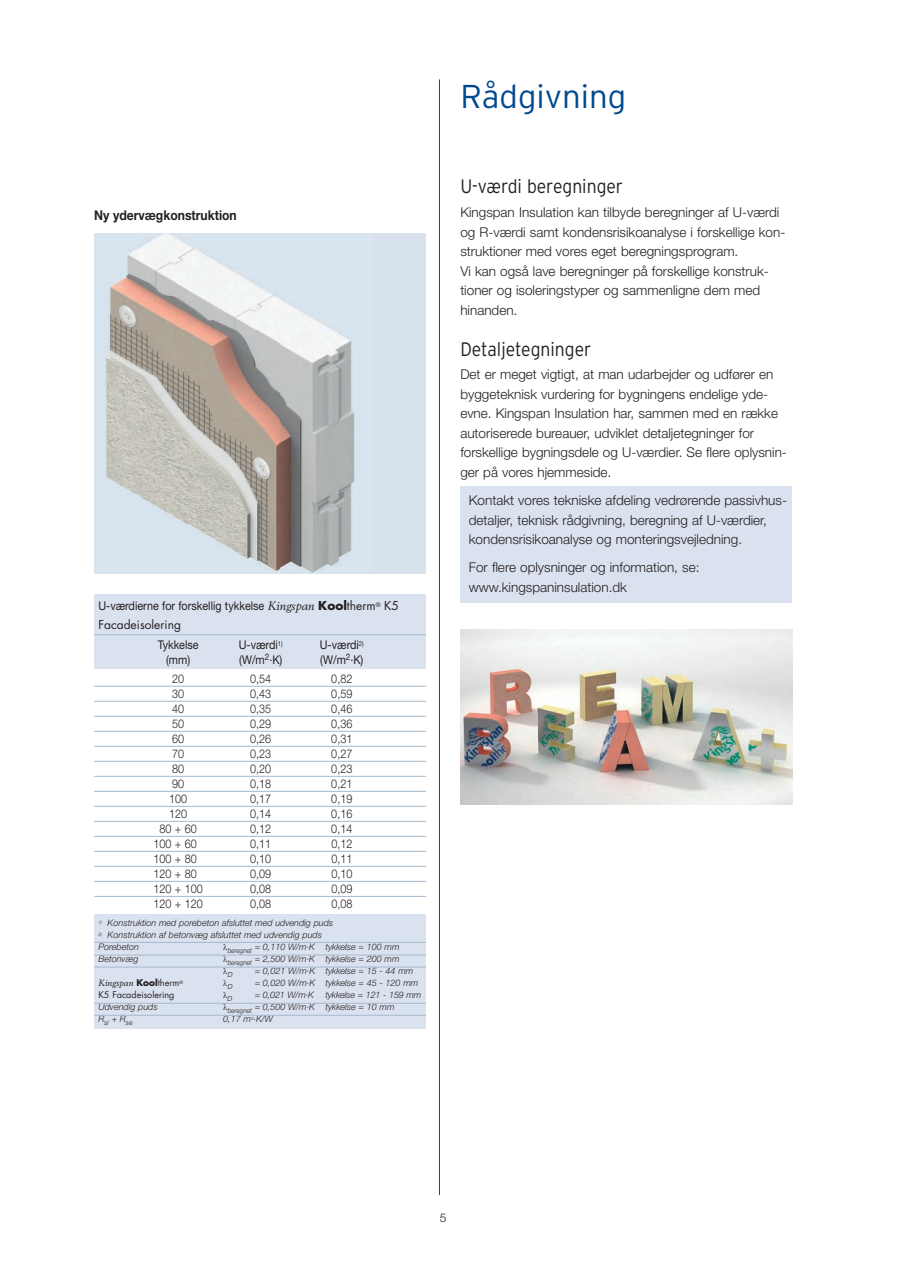
<style>
.page{position:relative;width:913px;height:1286px;background:#fff}
.page>*{position:absolute;margin:0;border:0;box-sizing:border-box;transform-origin:0 0}
.t1{font:300 33px "Interstate";color:#014990}
.t2{font:300 19.5px "Interstate";color:#231f20;scale:.9 1}
.t3{font:300 13.5px/19.5px "Helvetica Neue LT Std";color:#231f20}
.t4{font:700 13.5px "Helvetica Neue LT Std";color:#231f20;scale:.9 1}
.t5{font:300 12px "Helvetica Neue LT Std";color:#231f20;scale:.9 1}
.t6{font:12px "Helvetica Neue LT Std";color:#231f20;scale:.9 1}
.t7{font:12px "Futura Std";color:#231f20}
.t8{font:300 12px "Helvetica Neue LT Std";color:#231f20}
.t9{font:italic 300 9px/12px "Helvetica Neue LT Std";color:#231f20}
.t10{font:italic 9px "Berling LT Std";color:#231f20}
.t11{font:9px "Futura Std";color:#231f20}
.t12{font:italic 300 7.05px "Helvetica Neue LT Std";color:#231f20}
.s1{font-family:"Berling LT Std";font-style:italic}
.s2{font-family:"Futura Std";font-weight:700}
.s3{font-family:"Futura Std"}
.s4{color:#fff}
.s5{font-family:"Futura Std";font-weight:700;font-style:normal}
.s6{font-family:"Futura Std";font-style:normal}
</style>
<div class="page">
<div style="left:94px;top:913px;width:332px;height:115px;background:#dbe2ef"></div>
<div style="left:94px;top:594px;width:332px;height:74px;background:#dbe2ef"></div>
<div style="left:94px;top:233px;width:332px;height:340px;background:#d7e2ed"></div>
<img style="left:105px;top:233px;width:250px;height:340px">
<hr style="left:94px;top:634px;width:332px;height:1px;background:#a4b9cb">
<hr style="left:94px;top:716px;width:332px;height:1px;background:#a4b9cb">
<hr style="left:94px;top:701px;width:332px;height:1px;background:#a4b9cb">
<hr style="left:94px;top:686px;width:332px;height:1px;background:#a4b9cb">
<hr style="left:94px;top:731px;width:332px;height:1px;background:#a4b9cb">
<hr style="left:94px;top:746px;width:332px;height:1px;background:#a4b9cb">
<hr style="left:94px;top:761px;width:332px;height:1px;background:#a4b9cb">
<hr style="left:94px;top:776px;width:332px;height:1px;background:#a4b9cb">
<hr style="left:94px;top:791px;width:332px;height:1px;background:#a4b9cb">
<hr style="left:94px;top:806px;width:332px;height:1px;background:#a4b9cb">
<hr style="left:94px;top:821px;width:332px;height:1px;background:#a4b9cb">
<hr style="left:94px;top:836px;width:332px;height:1px;background:#a4b9cb">
<hr style="left:94px;top:851px;width:332px;height:1px;background:#a4b9cb">
<hr style="left:94px;top:866px;width:332px;height:1px;background:#a4b9cb">
<hr style="left:94px;top:881px;width:332px;height:1px;background:#a4b9cb">
<hr style="left:94px;top:896px;width:332px;height:1px;background:#a4b9cb">
<hr style="left:94px;top:942px;width:332px;height:1px;background:#a4b9cb">
<hr style="left:94px;top:954px;width:332px;height:1px;background:#a4b9cb">
<hr style="left:94px;top:966px;width:332px;height:1px;background:#a4b9cb">
<hr style="left:94px;top:1002px;width:332px;height:1px;background:#a4b9cb">
<hr style="left:94px;top:1014px;width:332px;height:1px;background:#a4b9cb">
<hr style="left:439px;top:79px;width:1px;height:1115px;background:#054a99">
<div style="left:460px;top:486px;width:332px;height:117px;background:#dbe2ef"></div>
<img style="left:460px;top:629px;width:332px;height:175px">
<p class="t4" style="left:94px;top:210px;width:160px">Ny ydervægkonstruktion</p>
<p class="t6" style="left:98px;top:601px;width:335px">U-værdierne for forskellig tykkelse <span class="s1">Kingspan</span> <span class="s2">Kool</span><span class="s3">therm</span><sup>®</sup> <span class="s3">K5</span></p>
<p class="t7" style="left:98px;top:619px;width:84px">Facadeisolering</p>
<p class="t6" style="left:158px;top:640px;width:47px">Tykkelse</p>
<p class="t6" style="left:239px;top:640px;width:50px">U-værdi<sup>1)</sup></p>
<p class="t6" style="left:320px;top:640px;width:50px">U-værdi<sup>2)</sup></p>
<p class="t6" style="left:166px;top:655px;width:28px">(mm)</p>
<p class="t6" style="left:239px;top:655px;width:49px">(W/m<sup>2</sup>·K)</p>
<p class="t6" style="left:320px;top:655px;width:49px">(W/m<sup>2</sup>·K)</p>
<p class="t5" style="left:172px;top:674px;width:15px">20</p>
<p class="t5" style="left:250px;top:674px;width:25px">0,54</p>
<p class="t5" style="left:331px;top:674px;width:25px">0,82</p>
<p class="t5" style="left:172px;top:689px;width:15px">30</p>
<p class="t5" style="left:250px;top:689px;width:25px">0,43</p>
<p class="t5" style="left:331px;top:689px;width:25px">0,59</p>
<p class="t5" style="left:172px;top:704px;width:15px">40</p>
<p class="t5" style="left:250px;top:704px;width:25px">0,35</p>
<p class="t5" style="left:331px;top:704px;width:25px">0,46</p>
<p class="t5" style="left:172px;top:719px;width:15px">50</p>
<p class="t5" style="left:250px;top:719px;width:25px">0,29</p>
<p class="t5" style="left:331px;top:719px;width:25px">0,36</p>
<p class="t5" style="left:172px;top:734px;width:15px">60</p>
<p class="t5" style="left:250px;top:734px;width:25px">0,26</p>
<p class="t5" style="left:331px;top:734px;width:25px">0,31</p>
<p class="t5" style="left:172px;top:749px;width:15px">70</p>
<p class="t5" style="left:250px;top:749px;width:25px">0,23</p>
<p class="t5" style="left:331px;top:749px;width:25px">0,27</p>
<p class="t5" style="left:172px;top:764px;width:15px">80</p>
<p class="t5" style="left:250px;top:764px;width:25px">0,20</p>
<p class="t5" style="left:331px;top:764px;width:25px">0,23</p>
<p class="t5" style="left:172px;top:779px;width:15px">90</p>
<p class="t5" style="left:250px;top:779px;width:25px">0,18</p>
<p class="t5" style="left:331px;top:779px;width:25px">0,21</p>
<p class="t5" style="left:169px;top:794px;width:22px">100</p>
<p class="t5" style="left:250px;top:794px;width:25px">0,17</p>
<p class="t5" style="left:331px;top:794px;width:25px">0,19</p>
<p class="t5" style="left:169px;top:809px;width:22px">120</p>
<p class="t5" style="left:250px;top:809px;width:25px">0,14</p>
<p class="t5" style="left:331px;top:809px;width:25px">0,16</p>
<p class="t5" style="left:154px;top:824px;width:56px"><span class="s4">0</span>80 + 60<span class="s4">0</span></p>
<p class="t5" style="left:250px;top:824px;width:25px">0,12</p>
<p class="t5" style="left:331px;top:824px;width:25px">0,14</p>
<p class="t5" style="left:154px;top:839px;width:56px">100 + 60<span class="s4">0</span></p>
<p class="t5" style="left:250px;top:839px;width:25px">0,11</p>
<p class="t5" style="left:331px;top:839px;width:25px">0,12</p>
<p class="t5" style="left:154px;top:854px;width:56px">100 + 80<span class="s4">0</span></p>
<p class="t5" style="left:250px;top:854px;width:25px">0,10</p>
<p class="t5" style="left:331px;top:854px;width:25px">0,11</p>
<p class="t5" style="left:154px;top:869px;width:56px">120 + 80<span class="s4">0</span></p>
<p class="t5" style="left:250px;top:869px;width:25px">0,09</p>
<p class="t5" style="left:331px;top:869px;width:25px">0,10</p>
<p class="t5" style="left:154px;top:884px;width:56px">120 + 100</p>
<p class="t5" style="left:250px;top:884px;width:25px">0,08</p>
<p class="t5" style="left:331px;top:884px;width:25px">0,09</p>
<p class="t5" style="left:154px;top:899px;width:56px">120 + 120</p>
<p class="t5" style="left:250px;top:899px;width:25px">0,08</p>
<p class="t5" style="left:331px;top:899px;width:25px">0,08</p>
<p class="t9" style="left:98px;top:918px;width:236px"><sup>1)</sup> Konstruktion med porebeton afsluttet med udvendig puds</p>
<p class="t9" style="left:98px;top:930px;width:225px"><sup>2)</sup> Konstruktion af betonvæg afsluttet med udvendig puds<br>Porebeton</p>
<p class="t9" style="left:228px;top:942px;width:173px"><sub>beregnet</sub> = 0,110 W/m·K tykkelse = 100 mm</p>
<p class="t9" style="left:98px;top:954px;width:42px">Betonvæg</p>
<p class="t9" style="left:228px;top:954px;width:173px"><sub>beregnet</sub> = 2,500 W/m·K tykkelse = 200 mm</p>
<p class="t12" style="left:228px;top:972px;width:6px">D</p>
<p class="t9" style="left:255px;top:966px;width:160px">= 0,021 W/m·K tykkelse = 15 - 44 mm</p>
<p class="t10" style="left:98px;top:979px;width:86px">Kingspan <span class="s5">Kool</span><span class="s6">therm</span><sup>®</sup></p>
<p class="t12" style="left:228px;top:984px;width:6px">D</p>
<p class="t9" style="left:255px;top:978px;width:165px">= 0,020 W/m·K tykkelse = 45 - 120 mm</p>
<p class="t11" style="left:98px;top:990px;width:77px">K5 Facadeisolering</p>
<p class="t12" style="left:227px;top:996px;width:6px">D</p>
<p class="t9" style="left:255px;top:990px;width:168px">= 0,021 W/m·K tykkelse = 121 - 159 mm</p>
<p class="t9" style="left:98px;top:1002px;width:61px">Udvendig puds</p>
<p class="t9" style="left:228px;top:1002px;width:168px"><sub>beregnet</sub> = 0,500 W/m·K tykkelse = 10 mm</p>
<p class="t12" style="left:98px;top:1020px;width:36px"><sup>R</sup>si <sup>+</sup> <sup>R</sup>se</p>
<p class="t9" style="left:223px;top:1014px;width:51px">0,17 m<sup>2</sup>·K/W</p>
<h1 class="t1" style="left:460px;top:84px;width:167px">Rådgivning</h1>
<h2 class="t2" style="left:460px;top:179px;width:182px">U-værdi beregninger</h2>
<p class="t3" style="left:460px;top:204px;width:326px">Kingspan Insulation kan tilbyde beregninger af U-værdi og R-værdi samt kondensrisikoanalyse i forskellige kon&shy;struktioner med vores eget beregningsprogram.<br>Vi kan også lave beregninger på forskellige konstruk&shy;tioner og isoleringstyper og sammenligne dem med hinanden.</p>
<h2 class="t2" style="left:460px;top:341px;width:147px">Detaljetegninger</h2>
<p class="t3" style="left:460px;top:366px;width:328px">Det er meget vigtigt, at man udarbejder og udfører en byggeteknisk vurdering for bygningens endelige yde&shy;evne. Kingspan Insulation har, sammen med en række autoriserede bureauer, udviklet detaljetegninger for forskellige bygningsdele og U-værdier. Se flere oplysnin&shy;ger på vores hjemmeside.</p>
<p class="t3" style="left:468px;top:492px;width:319px">Kontakt vores tekniske afdeling vedrørende passivhus&shy;detaljer, teknisk rådgivning, beregning af U-værdier, kondensrisikoanalyse og monteringsvejledning.</p>
<p class="t3" style="left:468px;top:559px;width:232px">For flere oplysninger og information, se: www.kingspaninsulation.dk</p>
<p class="t8" style="left:439px;top:1212px;width:8px">5</p>
</div>
